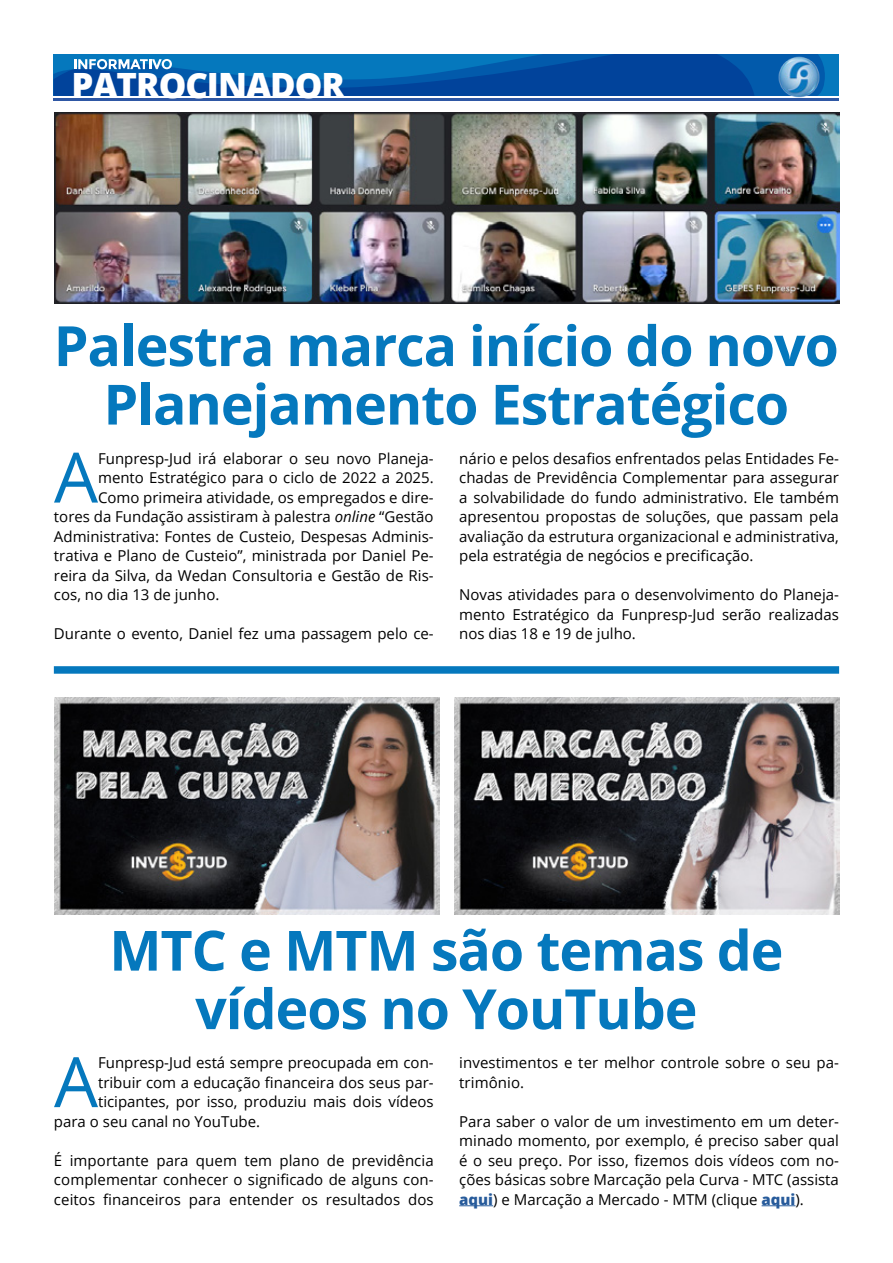
<style>
.page{position:relative;width:893px;height:1263px;background:#fff}
.page>*{position:absolute;margin:0;border:0;box-sizing:border-box;transform-origin:0 0}
.t1{font:69.6px "Open Sans";color:#0578bd}
.t2{font:700 55.5px/58.5px "Open Sans";letter-spacing:-.02em;color:#0578bd;text-align:center}
.t3{font:800 34.8px "Open Sans";letter-spacing:-.03em;color:#fff}
.t4{font:15px/19.5px "Open Sans";color:#000;text-align:justify}
.s1{font-style:italic}
.s2{font-weight:800;color:#275b9b}
</style>
<div class="page">
<img style="left:54px;top:698px;width:385px;height:216px">
<img style="left:454px;top:698px;width:385px;height:216px">
<img style="left:54px;top:113px;width:785px;height:191px">
<hr style="left:54px;top:98px;width:785px;height:3px;background:#2e57a4">
<svg style="left:54px;top:54px;width:771px;height:42px;background:#0658a8"></svg>
<img style="left:776px;top:54px;width:46px;height:44px">
<hr style="left:459px;top:1205px;width:34px;height:1px;background:#275b9b">
<hr style="left:762px;top:1205px;width:33px;height:1px;background:#275b9b">
<div style="left:54px;top:666px;width:785px;height:8px;background:#0578bd"></div>
<h3 class="t3" style="left:71px;top:59px;width:275px">PATROCINADOR</h3>
<h2 class="t2" style="left:54px;top:315px;width:787px">Palestra marca início do novo<br>Planejamento Estratégico</h2>
<h1 class="t1" style="left:54px;top:430px;width:46px">A</h1>
<p class="t4" style="left:98px;top:448px;width:337px">Funpresp-Jud irá elaborar o seu novo Planeja-</p>
<p class="t4" style="left:98px;top:467px;width:337px">mento Estratégico para o ciclo de 2022 a 2025.</p>
<p class="t4" style="left:98px;top:487px;width:337px">Como primeira atividade, os empregados e dire-</p>
<p class="t4" style="left:54px;top:506px;width:381px">tores da Fundação assistiram à palestra <span class="s1">online</span> “Gestão</p>
<p class="t4" style="left:54px;top:526px;width:381px">Administrativa: Fontes de Custeio, Despesas Adminis-</p>
<p class="t4" style="left:54px;top:545px;width:381px">trativa e Plano de Custeio”, ministrada por Daniel Pe-</p>
<p class="t4" style="left:54px;top:565px;width:381px">reira da Silva, da Wedan Consultoria e Gestão de Ris-</p>
<p class="t4" style="left:54px;top:584px;width:167px">cos, no dia 13 de junho.</p>
<p class="t4" style="left:54px;top:623px;width:381px">Durante o evento, Daniel fez uma passagem pelo ce-</p>
<p class="t4" style="left:459px;top:448px;width:381px">nário e pelos desafios enfrentados pelas Entidades Fe&shy;chadas de Previdência Complementar para assegurar a solvabilidade do fundo administrativo. Ele também apresentou propostas de soluções, que passam pela avaliação da estrutura organizacional e administrativa, pela estratégia de negócios e precificação.</p>
<p class="t4" style="left:459px;top:584px;width:381px">Novas atividades para o desenvolvimento do Planeja&shy;mento Estratégico da Funpresp-Jud serão realizadas nos dias 18 e 19 de julho.</p>
<h2 class="t2" style="left:109px;top:920px;width:676px">MTC e MTM são temas de vídeos no YouTube</h2>
<h1 class="t1" style="left:54px;top:1034px;width:46px">A</h1>
<p class="t4" style="left:98px;top:1052px;width:337px">Funpresp-Jud está sempre preocupada em con-</p>
<p class="t4" style="left:98px;top:1072px;width:337px">tribuir com a educação financeira dos seus par-</p>
<p class="t4" style="left:98px;top:1091px;width:337px">ticipantes, por isso, produziu mais dois vídeos</p>
<p class="t4" style="left:54px;top:1111px;width:208px">para o seu canal no YouTube.</p>
<p class="t4" style="left:54px;top:1150px;width:381px">É importante para quem tem plano de previdência complementar conhecer o significado de alguns con&shy;ceitos financeiros para entender os resultados dos</p>
<p class="t4" style="left:459px;top:1052px;width:381px">investimentos e ter melhor controle sobre o seu pa&shy;trimônio.</p>
<p class="t4" style="left:459px;top:1111px;width:381px">Para saber o valor de um investimento em um deter&shy;minado momento, por exemplo, é preciso saber qual é o seu preço. Por isso, fizemos dois vídeos com no&shy;ções básicas sobre Marcação pela Curva - MTC (assista <span class="s2">aqui</span>) e Marcação a Mercado - MTM (clique <span class="s2">aqui</span>).</p>
</div>
